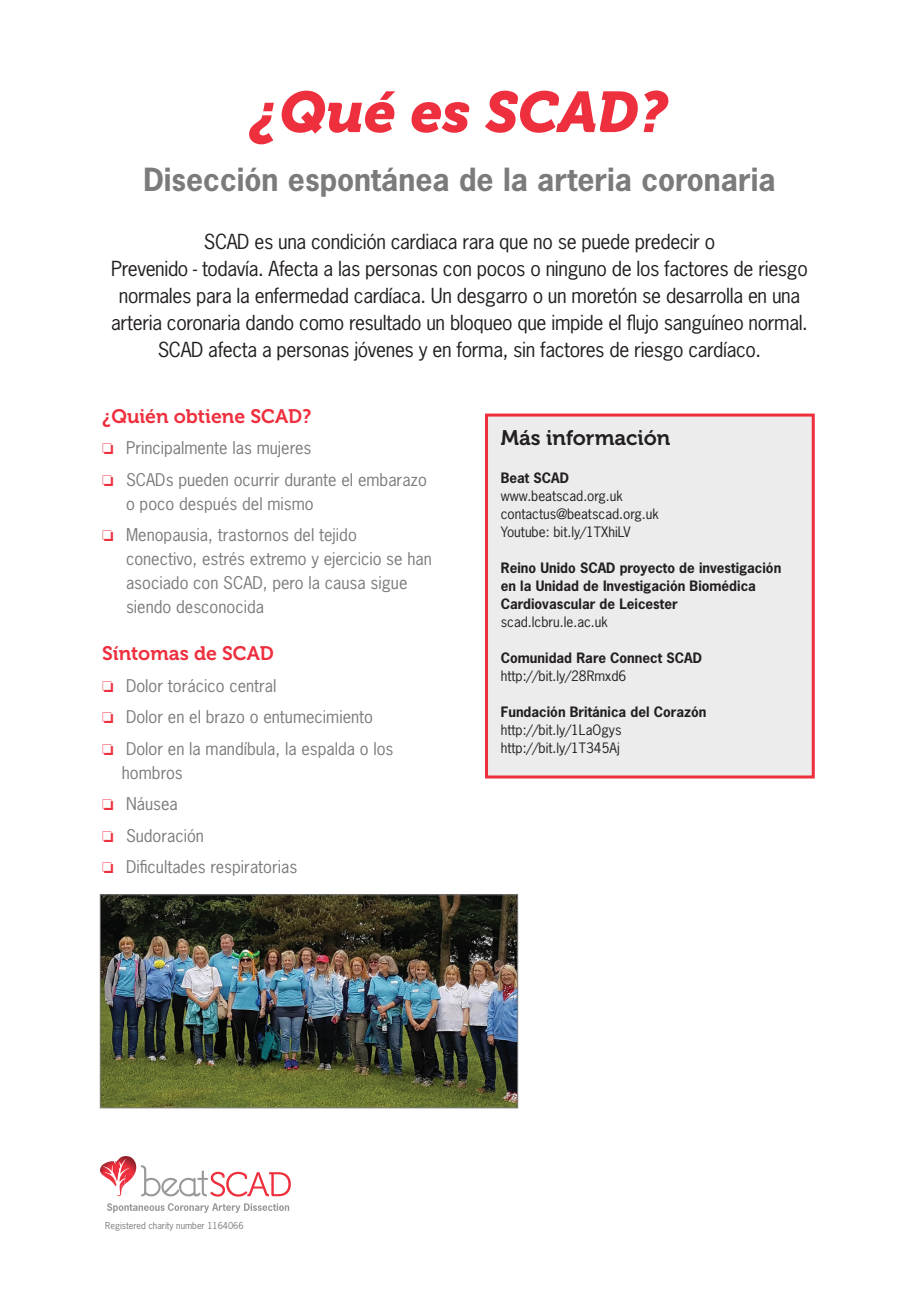
<style>
.page{position:relative;width:919px;height:1289px;background:#fff}
.page>*{position:absolute;margin:0;border:0;box-sizing:border-box;transform-origin:0 0}
.Headline{font:italic 57px "Museo 900";color:#ee2f3e}
.Standfirst{font:700 30px "News Gothic Std";color:#7c7b7c}
.t1{font:21px "Museo 700";color:#231f20}
.Intro{font:19.5px/27px "News Gothic Std";letter-spacing:-.02em;color:#231f20;text-align:center}
.Subhead{font:19.5px "Museo 700";color:#ee2f3e}
.Body{font:16.5px/24px "News Gothic Std";color:#7c7b7c}
.t2{font:700 13.5px/18px "News Gothic Std";color:#231f20}
.t3{font:13.5px "News Gothic Std";color:#231f20}
.t4{font:9px "News Gothic Std";color:#7c7b7c}
.s1{color:#ee2f3e}
</style>
<div class="page">
<img style="left:102px;top:896px;width:414px;height:210px">
<div style="left:100px;top:894px;width:418px;height:214px;border:1px solid #7c7b7c"></div>
<div style="left:486px;top:415px;width:327px;height:362px;background:#ececec"></div>
<div style="left:485px;top:413px;width:329px;height:365px;border:3px solid #ee2f3e"></div>
<svg style="left:100px;top:1156px;width:191px;height:40px"></svg>
<svg style="left:107px;top:1203px;width:182px;height:9px"></svg>
<p class="Headline" style="left:250px;top:80px;width:419px">¿Qué es SCAD?</p>
<p class="Standfirst" style="left:143px;top:159px;width:633px">Disección espontánea de la arteria coronaria</p>
<p class="Intro" style="left:204px;top:228px;width:512px">SCAD es una condición cardiaca rara que no se puede predecir o</p>
<p class="Intro" style="left:111px;top:255px;width:698px">Prevenido - todavía. Afecta a las personas con pocos o ninguno de los factores de riesgo normales para la enfermedad cardíaca. Un desgarro o un moretón se desarrolla en una arteria coronaria dando como resultado un bloqueo que impide el flujo sanguíneo normal.</p>
<p class="Intro" style="left:158px;top:336px;width:605px">SCAD afecta a personas jóvenes y en forma, sin factores de riesgo cardíaco.</p>
<p class="Subhead" style="left:102px;top:405px;width:211px">¿Quién obtiene SCAD?</p>
<p class="Body" style="left:102px;top:436px;width:211px"><span class="s1">□</span> Principalmente las mujeres</p>
<p class="Body" style="left:126px;top:467px;width:302px;text-indent:-24px"><span class="s1">□</span> SCADs pueden ocurrir durante el embarazo o poco después del mismo</p>
<p class="Body" style="left:126px;top:523px;width:307px;text-indent:-24px"><span class="s1">□</span> Menopausia, trastornos del tejido conectivo, estrés extremo y ejercicio se han asociado con SCAD, pero la causa sigue siendo desconocida</p>
<p class="Subhead" style="left:102px;top:642px;width:173px">Síntomas de SCAD</p>
<p class="Body" style="left:102px;top:673px;width:176px"><span class="s1">□</span> Dolor torácico central</p>
<p class="Body" style="left:102px;top:704px;width:272px"><span class="s1">□</span> Dolor en el brazo o entumecimiento</p>
<p class="Body" style="left:122px;top:736px;width:273px;text-indent:-20px"><span class="s1">□</span> Dolor en la mandíbula, la espalda o los hombros</p>
<p class="Body" style="left:102px;top:791px;width:77px"><span class="s1">□</span> Náusea</p>
<p class="Body" style="left:102px;top:823px;width:103px"><span class="s1">□</span> Sudoración</p>
<p class="Body" style="left:102px;top:854px;width:197px"><span class="s1">□</span> Dificultades respiratorias</p>
<p class="t1" style="left:500px;top:426px;width:171px">Más información</p>
<p class="t2" style="left:500px;top:468px;width:70px">Beat SCAD</p>
<p class="t3" style="left:500px;top:487px;width:124px">www.beatscad.org.uk</p>
<p class="t3" style="left:500px;top:505px;width:159px">contactus@beatscad.org.uk</p>
<p class="t3" style="left:500px;top:523px;width:131px">Youtube: bit.ly/1TXhiLV</p>
<p class="t2" style="left:500px;top:558px;width:282px">Reino Unido SCAD proyecto de investigación en la Unidad de Investigación Biomédica<br>Cardiovascular de Leicester</p>
<p class="t3" style="left:500px;top:613px;width:109px">scad.lcbru.le.ac.uk</p>
<p class="t2" style="left:500px;top:648px;width:203px">Comunidad Rare Connect SCAD</p>
<p class="t3" style="left:500px;top:667px;width:127px">http://bit.ly/28Rmxd6</p>
<p class="t2" style="left:500px;top:702px;width:207px">Fundación Británica del Corazón</p>
<p class="t3" style="left:500px;top:721px;width:122px">http://bit.ly/1LaOgys</p>
<p class="t3" style="left:500px;top:739px;width:120px">http://bit.ly/1T345Aj</p>
<p class="t4" style="left:105px;top:1219px;width:140px">Registered charity number 1164066</p>
</div>
